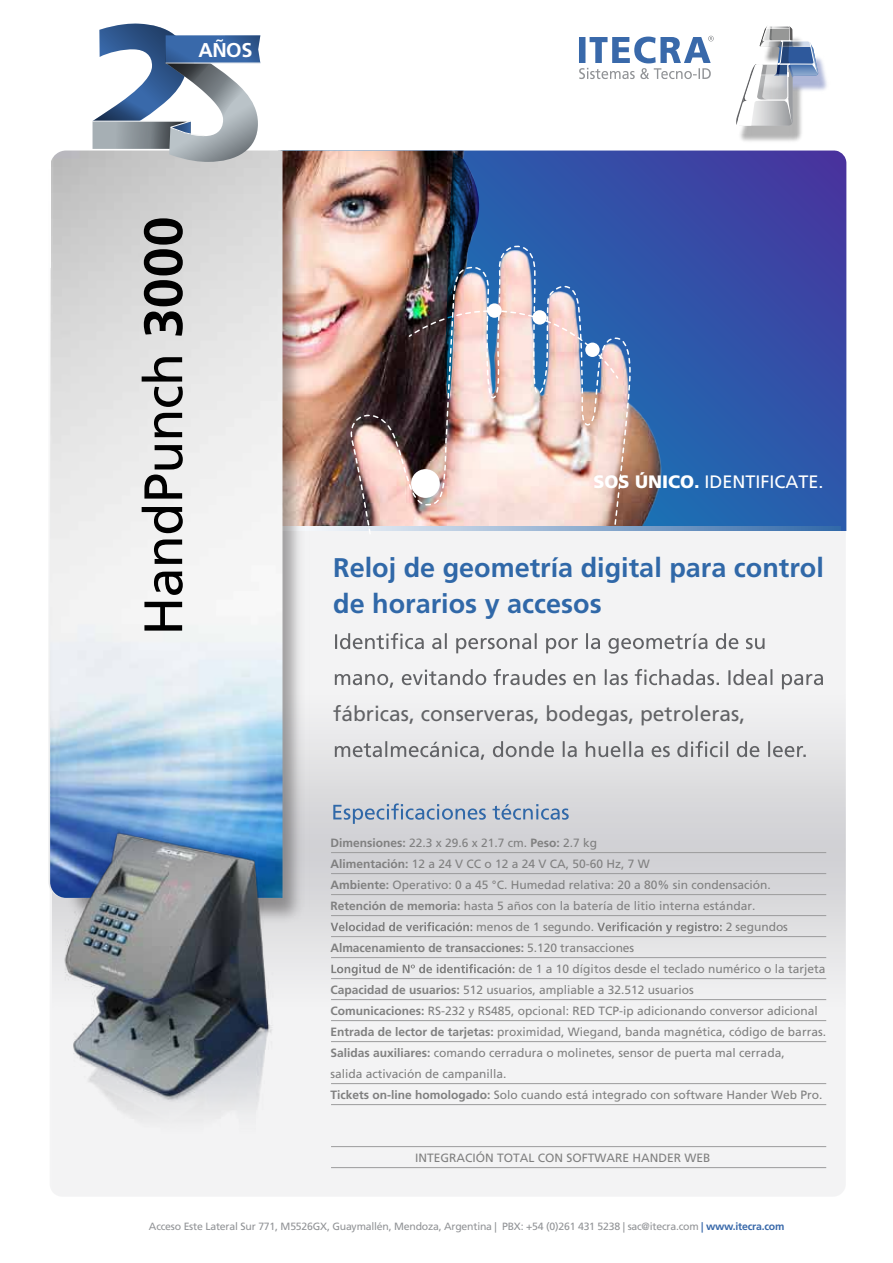
<style>
.page{position:relative;width:893px;height:1263px;background:#fff}
.page>*{position:absolute;margin:0;border:0;box-sizing:border-box;transform-origin:0 0}
.t1{font:54px "Frutiger LT Std";letter-spacing:-.015em;color:#000}
.t2{font:700 27px/36px "Frutiger LT Std";color:#3068a8}
.t3{font:21px "Frutiger LT Std";color:#626366}
.t4{font:700 19.95px "Frutiger LT Std";color:#fff}
.t5{font:18px "Frutiger LT Std";color:#fff}
.t6{font:12px "Frutiger LT Std";color:#808080}
.t7{font:700 12px "Frutiger LT Std";letter-spacing:-.005em;color:#808080}
.t8{font:10.5px "Frutiger LT Std";letter-spacing:-.02em;color:#929497}
.s1{font-weight:700}
.s2{font-weight:900}
.s3{font-weight:400}
.s4{font-weight:700;color:#3969aa}
</style>
<div class="page">
<img style="left:309px;top:151px;width:530px;height:323px">
<svg style="left:407px;top:152px;width:213px;height:84px;background:#39518b"></svg>
<img style="left:344px;top:236px;width:287px;height:238px">
<img style="left:52px;top:474px;width:794px;height:722px">
<svg style="left:333px;top:803px;width:236px;height:21px;background:#b2bece"></svg>
<svg style="left:335px;top:633px;width:429px;height:21px"></svg>
<svg style="left:335px;top:669px;width:488px;height:20px"></svg>
<svg style="left:335px;top:741px;width:471px;height:19px;background:#c8c8ca"></svg>
<hr style="left:331px;top:915px;width:495px;height:1px;background:#9b9b9c">
<hr style="left:331px;top:936px;width:495px;height:1px;background:#9b9b9c">
<hr style="left:331px;top:957px;width:495px;height:1px;background:#9b9b9c">
<hr style="left:331px;top:978px;width:495px;height:1px;background:#9b9b9c">
<hr style="left:331px;top:999px;width:495px;height:1px;background:#9b9b9c">
<hr style="left:331px;top:1020px;width:495px;height:1px;background:#9b9b9c">
<hr style="left:331px;top:1041px;width:495px;height:1px;background:#9b9b9c">
<hr style="left:331px;top:1083px;width:495px;height:1px;background:#9b9b9c">
<hr style="left:331px;top:1104px;width:495px;height:1px;background:#9b9b9c">
<hr style="left:331px;top:1146px;width:495px;height:1px;background:#9b9b9c">
<hr style="left:331px;top:1167px;width:495px;height:1px;background:#9b9b9c">
<hr style="left:331px;top:852px;width:495px;height:1px;background:#9b9b9c">
<hr style="left:331px;top:873px;width:495px;height:1px;background:#9b9b9c">
<hr style="left:331px;top:894px;width:495px;height:1px;background:#9b9b9c">
<svg style="left:331px;top:922px;width:141px;height:9px"></svg>
<svg style="left:597px;top:922px;width:125px;height:12px"></svg>
<svg style="left:331px;top:964px;width:183px;height:12px;background:#ccccce"></svg>
<img style="left:279px;top:150px;width:30px;height:778px">
<img style="left:50px;top:151px;width:232px;height:747px">
<img style="left:57px;top:826px;width:222px;height:370px">
<div style="left:336px;top:1112px;width:71px;height:84px;background:#f3f3f4"></div>
<svg style="left:579px;top:36px;width:135px;height:43px"></svg>
<img style="left:818px;top:58px;width:9px;height:33px">
<img style="left:740px;top:126px;width:62px;height:15px">
<svg style="left:736px;top:26px;width:82px;height:100px"></svg>
<svg style="left:92px;top:23px;width:168px;height:139px"></svg>
<hr style="left:166px;top:63px;width:94px;height:1px;background:#f4f5f5">
<div style="left:166px;top:35px;width:27px;height:28px;background:linear-gradient(to bottom,#3b6db0,#34609c)"></div>
<h3 class="t4" style="left:198px;top:38px;width:55px">AÑOS</h3>
<h1 class="t1" style="left:132px;top:636px;width:421px;rotate:-90deg">HandPunch <span class="s1">3000</span></h1>
<h3 class="t5" style="left:593px;top:471px;width:232px"><span class="s2">SOS ÚNICO.</span> IDENTIFICATE.</h3>
<h2 class="t2" style="left:333px;top:550px;width:492px">Reloj de geometría digital para control de horarios y accesos</h2>
<h3 class="t3" style="left:333px;top:701px;width:413px">fábricas, conserveras, bodegas, petroleras,</h3>
<p class="t6" style="left:330px;top:836px;width:268px"><span class="s1">Dimensiones:</span> 22.3 x 29.6 x 21.7 cm. <span class="s1">Peso:</span> 2.7 kg</p>
<p class="t6" style="left:330px;top:857px;width:321px"><span class="s1">Alimentación:</span> 12 a 24 V CC o 12 a 24 V CA, 50-60 Hz, 7 W</p>
<p class="t6" style="left:330px;top:878px;width:442px"><span class="s1">Ambiente:</span> Operativo: 0 a 45 °C. Humedad relativa: 20 a 80% sin condensación.</p>
<p class="t6" style="left:330px;top:899px;width:426px"><span class="s1">Retención de memoria:</span> hasta 5 años con la batería de litio interna estándar.</p>
<p class="t6" style="left:476px;top:920px;width:119px">menos de 1 segundo.</p>
<p class="t6" style="left:726px;top:920px;width:64px">2 segundos</p>
<p class="t7" style="left:330px;top:941px;width:305px">Almacenamiento de transacciones: <span class="s3">5.120 transacciones</span></p>
<p class="t6" style="left:519px;top:962px;width:308px">de 1 a 10 dígitos desde el teclado numérico o la tarjeta</p>
<p class="t6" style="left:330px;top:983px;width:365px"><span class="s1">Capacidad de usuarios:</span> 512 usuarios, ampliable a 32.512 usuarios</p>
<p class="t6" style="left:330px;top:1004px;width:489px"><span class="s1">Comunicaciones:</span> RS-232 y RS485, opcional: RED TCP-ip adicionando conversor adicional</p>
<p class="t6" style="left:330px;top:1025px;width:497px"><span class="s1">Entrada de lector de tarjetas:</span> proximidad, Wiegand, banda magnética, código de barras.</p>
<p class="t6" style="left:330px;top:1046px;width:456px"><span class="s1">Salidas auxiliares:</span> comando cerradura o molinetes, sensor de puerta mal cerrada,</p>
<p class="t6" style="left:330px;top:1067px;width:178px">salida activación de campanilla.</p>
<p class="t6" style="left:330px;top:1088px;width:494px"><span class="s1">Tickets on-line homologado:</span> Solo cuando está integrado con software Hander Web Pro.</p>
<p class="t6" style="left:415px;top:1151px;width:297px">INTEGRACIÓN TOTAL CON SOFTWARE HANDER WEB</p>
<p class="t8" style="left:149px;top:1221px;width:637px">Acceso Este Lateral Sur 771, M5526GX, Guaymallén, Mendoza, Argentina | PBX: +54 (0)261 431 5238 | sac@itecra.com <span class="s4">| www.itecra.com</span></p>
</div>
